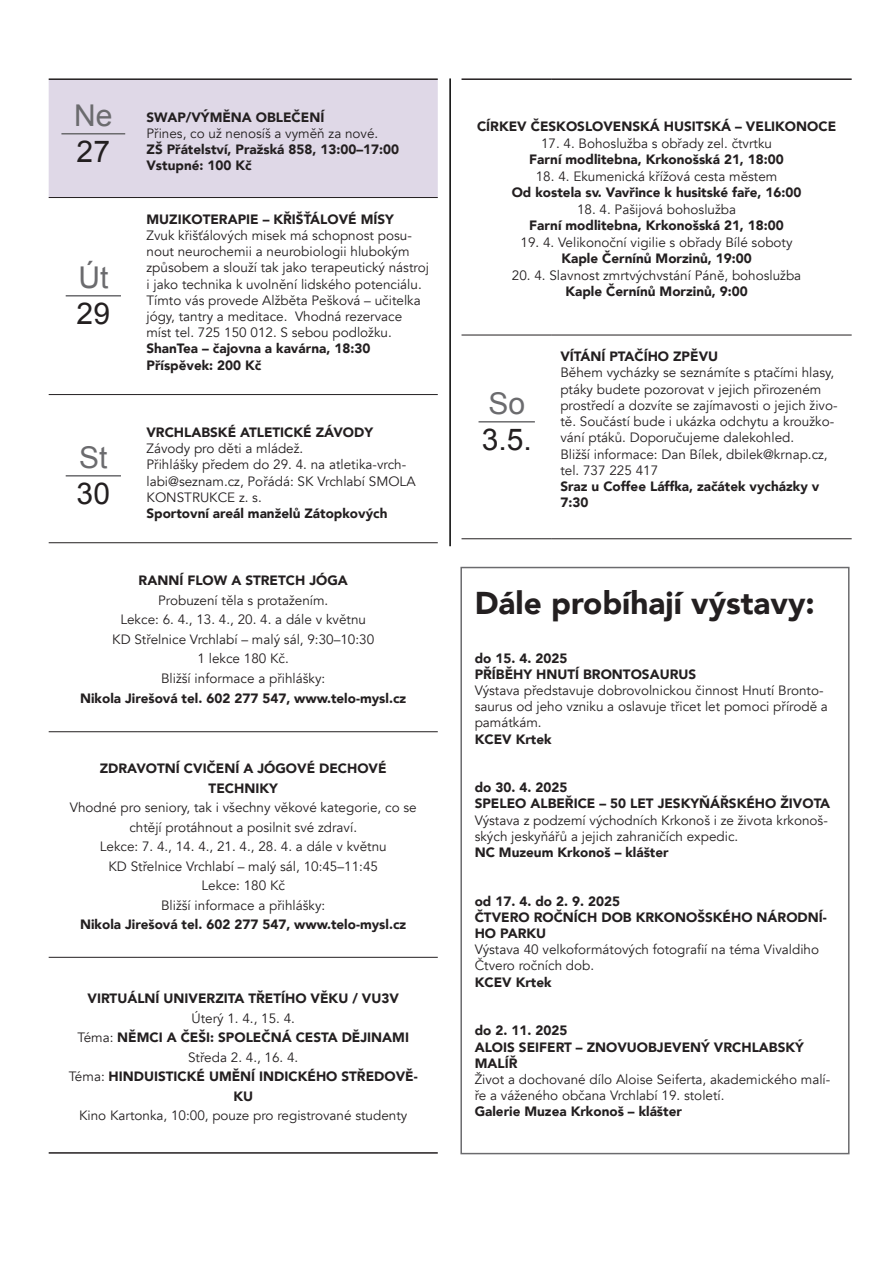
<style>
.page{position:relative;width:893px;height:1263px;background:#fff}
.page>*{position:absolute;margin:0;border:0;box-sizing:border-box;transform-origin:0 0}
.t1{font:900 31.5px "Avenir";color:#231f20}
.t2{font:30px "Arial";color:#231f20}
.t3{font:30px "Arial";color:#6b6b6e}
.t4{font:13.5px/16.2px "Avenir";color:#231f20}
.t5{font:900 13.5px/16.2px "Avenir";color:#231f20}
.s1{font-weight:400}
</style>
<div class="page">
<div style="left:460px;top:567px;width:389px;height:587px;border:2px solid #6b6b6e"></div>
<div style="left:49px;top:80px;width:389px;height:117px;background:#dfd8e7"></div>
<hr style="left:49px;top:78px;width:89px;height:2px;background:#231f20">
<hr style="left:49px;top:1152px;width:89px;height:2px;background:#231f20">
<hr style="left:138px;top:1152px;width:300px;height:2px;background:#231f20">
<hr style="left:49px;top:197px;width:89px;height:1px;background:#231f20">
<hr style="left:49px;top:394px;width:89px;height:1px;background:#231f20">
<hr style="left:49px;top:542px;width:89px;height:1px;background:#231f20">
<hr style="left:49px;top:731px;width:89px;height:1px;background:#231f20">
<hr style="left:138px;top:731px;width:300px;height:1px;background:#231f20">
<hr style="left:49px;top:957px;width:89px;height:1px;background:#231f20">
<hr style="left:138px;top:957px;width:300px;height:1px;background:#231f20">
<hr style="left:138px;top:78px;width:300px;height:2px;background:#231f20">
<hr style="left:138px;top:197px;width:300px;height:1px;background:#231f20">
<hr style="left:138px;top:394px;width:300px;height:1px;background:#231f20">
<hr style="left:138px;top:542px;width:300px;height:1px;background:#231f20">
<hr style="left:61px;top:133px;width:64px;height:2px;background:#6b6b6e">
<hr style="left:66px;top:295px;width:55px;height:2px;background:#6b6b6e">
<hr style="left:66px;top:475px;width:55px;height:2px;background:#6b6b6e">
<hr style="left:461px;top:78px;width:91px;height:2px;background:#231f20">
<hr style="left:552px;top:78px;width:300px;height:2px;background:#231f20">
<hr style="left:461px;top:335px;width:91px;height:1px;background:#231f20">
<hr style="left:461px;top:538px;width:91px;height:1px;background:#231f20">
<hr style="left:552px;top:335px;width:300px;height:1px;background:#231f20">
<hr style="left:552px;top:538px;width:300px;height:1px;background:#231f20">
<hr style="left:479px;top:421px;width:56px;height:2px;background:#6b6b6e">
<hr style="left:449px;top:78px;width:2px;height:468px;background:#000">
<p class="t3" style="left:74px;top:96px;width:40px">Ne</p>
<p class="t2" style="left:77px;top:132px;width:35px">27</p>
<p class="t3" style="left:78px;top:258px;width:31px">Út</p>
<p class="t2" style="left:77px;top:294px;width:35px">29</p>
<p class="t3" style="left:79px;top:438px;width:30px">St</p>
<p class="t2" style="left:77px;top:474px;width:35px">30</p>
<p class="t5" style="left:146px;top:109px;width:179px">SWAP/VÝMĚNA OBLEČENÍ</p>
<p class="t4" style="left:146px;top:125px;width:233px">Přines, co už nenosíš a vyměň za nové.</p>
<p class="t5" style="left:146px;top:141px;width:254px">ZŠ Přátelství, Pražská 858, 13:00–17:00</p>
<p class="t5" style="left:146px;top:157px;width:107px">Vstupné: 100 Kč</p>
<p class="t5" style="left:146px;top:211px;width:249px">MUZIKOTERAPIE – KŘIŠŤÁLOVÉ MÍSY</p>
<p class="t4" style="left:146px;top:227px;width:284px">Zvuk křišťálových misek má schopnost posu&shy;nout neurochemii a neurobiologii hlubokým způsobem a slouží tak jako terapeutický nástroj i jako technika k uvolnění lidského potenciálu.<br>Tímto vás provede Alžběta Pešková – učitelka jógy, tantry a meditace. Vhodná rezervace míst tel. 725 150 012. S sebou podložku.</p>
<p class="t5" style="left:146px;top:340px;width:225px">ShanTea – čajovna a kavárna, 18:30</p>
<p class="t5" style="left:146px;top:356px;width:116px">Příspěvek: 200 Kč</p>
<p class="t5" style="left:146px;top:424px;width:228px">VRCHLABSKÉ ATLETICKÉ ZÁVODY</p>
<p class="t4" style="left:146px;top:441px;width:158px">Závody pro děti a mládež.</p>
<p class="t4" style="left:146px;top:457px;width:271px">Přihlášky předem do 29. 4. na atletika-vrch&shy;labi@seznam.cz, Pořádá: SK Vrchlabí SMOLA<br>KONSTRUKCE z. s.</p>
<p class="t5" style="left:146px;top:505px;width:242px">Sportovní areál manželů Zátopkových</p>
<p class="t5" style="left:139px;top:572px;width:211px">RANNÍ FLOW A STRETCH JÓGA</p>
<p class="t4" style="left:158px;top:592px;width:172px">Probuzení těla s protažením.</p>
<p class="t4" style="left:120px;top:612px;width:247px">Lekce: 6. 4., 13. 4., 20. 4. a dále v květnu</p>
<p class="t4" style="left:112px;top:631px;width:264px">KD Střelnice Vrchlabí – malý sál, 9:30–10:30</p>
<p class="t4" style="left:198px;top:651px;width:93px">1 lekce 180 Kč.</p>
<p class="t4" style="left:161px;top:670px;width:166px">Bližší informace a přihlášky:</p>
<p class="t5" style="left:80px;top:689px;width:328px">Nikola Jirešová tel. 602 277 547, www.telo-mysl.cz</p>
<p class="t5" style="left:100px;top:760px;width:288px">ZDRAVOTNÍ CVIČENÍ A JÓGOVÉ DECHOVÉ</p>
<p class="t5" style="left:209px;top:780px;width:71px">TECHNIKY</p>
<p class="t4" style="left:70px;top:798px;width:348px;line-height:19.5px;text-align:center">Vhodné pro seniory, tak i všechny věkové kategorie, co se chtějí protáhnout a posilnit své zdraví.</p>
<p class="t4" style="left:100px;top:839px;width:288px">Lekce: 7. 4., 14. 4., 21. 4., 28. 4. a dále v květnu</p>
<p class="t4" style="left:108px;top:858px;width:271px">KD Střelnice Vrchlabí – malý sál, 10:45–11:45</p>
<p class="t4" style="left:201px;top:878px;width:85px">Lekce: 180 Kč</p>
<p class="t4" style="left:161px;top:897px;width:166px">Bližší informace a přihlášky:</p>
<p class="t5" style="left:80px;top:916px;width:328px">Nikola Jirešová tel. 602 277 547, www.telo-mysl.cz</p>
<p class="t5" style="left:88px;top:990px;width:313px">VIRTUÁLNÍ UNIVERZITA TŘETÍHO VĚKU / VU3V</p>
<p class="t4" style="left:191px;top:1010px;width:105px">Úterý 1. 4., 15. 4.</p>
<p class="t5" style="left:77px;top:1029px;width:333px"><span class="s1">Téma:</span> NĚMCI A ČEŠI: SPOLEČNÁ CESTA DĚJINAMI</p>
<p class="t4" style="left:188px;top:1049px;width:112px">Středa 2. 4., 16. 4.</p>
<p class="t5" style="left:69px;top:1066px;width:350px;line-height:19.5px;text-align:center"><span class="s1">Téma:</span> HINDUISTICKÉ UMĚNÍ INDICKÉHO STŘEDOVĚ-<br>KU</p>
<p class="t4" style="left:79px;top:1108px;width:330px">Kino Kartonka, 10:00, pouze pro registrované studenty</p>
<p class="t5" style="left:477px;top:118px;width:361px">CÍRKEV ČESKOSLOVENSKÁ HUSITSKÁ – VELIKONOCE</p>
<p class="t4" style="left:541px;top:135px;width:233px">17. 4. Bohoslužba s obřady zel. čtvrtku</p>
<p class="t5" style="left:529px;top:151px;width:256px">Farní modlitebna, Krkonošská 21, 18:00</p>
<p class="t4" style="left:536px;top:168px;width:243px">18. 4. Ekumenická křížová cesta městem</p>
<p class="t5" style="left:512px;top:184px;width:291px">Od kostela sv. Vavřince k husitské faře, 16:00</p>
<p class="t4" style="left:577px;top:201px;width:161px">18. 4. Pašijová bohoslužba</p>
<p class="t5" style="left:529px;top:217px;width:256px">Farní modlitebna, Krkonošská 21, 18:00</p>
<p class="t4" style="left:521px;top:234px;width:274px">19. 4. Velikonoční vigilie s obřady Bílé soboty</p>
<p class="t5" style="left:561px;top:250px;width:192px">Kaple Černínů Morzinů, 19:00</p>
<p class="t4" style="left:512px;top:267px;width:291px">20. 4. Slavnost zmrtvýchvstání Páně, bohoslužba</p>
<p class="t5" style="left:565px;top:283px;width:184px">Kaple Černínů Morzinů, 9:00</p>
<p class="t3" style="left:488px;top:384px;width:38px">So</p>
<p class="t2" style="left:482px;top:420px;width:52px">3.5.</p>
<p class="t5" style="left:560px;top:348px;width:159px">VÍTÁNÍ PTAČÍHO ZPĚVU</p>
<p class="t4" style="left:560px;top:365px;width:279px">Během vycházky se seznámíte s ptačími hlasy, ptáky budete pozorovat v jejich přirozeném prostředí a dozvíte se zajímavosti o jejich živo&shy;tě. Součástí bude i ukázka odchytu a kroužko&shy;vání ptáků. Doporučujeme dalekohled.</p>
<p class="t4" style="left:560px;top:446px;width:269px">Bližší informace: Dan Bílek, dbilek@krnap.cz, tel. 737 225 417</p>
<p class="t5" style="left:560px;top:478px;width:260px">Sraz u Coffee Láffka, začátek vycházky v<br>7:30</p>
<p class="t1" style="left:475px;top:576px;width:342px">Dále probíhají výstavy:</p>
<p class="t5" style="left:475px;top:649px;width:94px">do 15. 4. 2025</p>
<p class="t5" style="left:475px;top:666px;width:223px">PŘÍBĚHY HNUTÍ BRONTOSAURUS</p>
<p class="t4" style="left:475px;top:682px;width:355px">Výstava představuje dobrovolnickou činnost Hnutí Bronto&shy;saurus od jeho vzniku a oslavuje třicet let pomoci přírodě a památkám.</p>
<p class="t5" style="left:475px;top:730px;width:78px">KCEV Krtek</p>
<p class="t5" style="left:475px;top:779px;width:94px">do 30. 4. 2025</p>
<p class="t5" style="left:475px;top:795px;width:357px">SPELEO ALBEŘICE – 50 LET JESKYŇÁŘSKÉHO ŽIVOTA</p>
<p class="t4" style="left:475px;top:812px;width:355px">Výstava z podzemí východních Krkonoš i ze života krkonoš&shy;ských jeskyňářů a jejich zahraničích expedic.</p>
<p class="t5" style="left:475px;top:844px;width:195px">NC Muzeum Krkonoš – klášter</p>
<p class="t5" style="left:475px;top:892px;width:147px">od 17. 4. do 2. 9. 2025</p>
<p class="t5" style="left:475px;top:909px;width:354px">ČTVERO ROČNÍCH DOB KRKONOŠSKÉHO NÁRODNÍ-<br>HO PARKU</p>
<p class="t4" style="left:475px;top:942px;width:346px">Výstava 40 velkoformátových fotografií na téma Vivaldiho<br>Čtvero ročních dob.</p>
<p class="t5" style="left:475px;top:973px;width:78px">KCEV Krtek</p>
<p class="t5" style="left:475px;top:1022px;width:94px">do 2. 11. 2025</p>
<p class="t5" style="left:475px;top:1038px;width:331px">ALOIS SEIFERT – ZNOVUOBJEVENÝ VRCHLABSKÝ<br>MALÍŘ</p>
<p class="t4" style="left:475px;top:1071px;width:357px">Život a dochované dílo Aloise Seiferta, akademického malí&shy;ře a váženého občana Vrchlabí 19. století.</p>
<p class="t5" style="left:475px;top:1103px;width:209px">Galerie Muzea Krkonoš – klášter</p>
</div>
